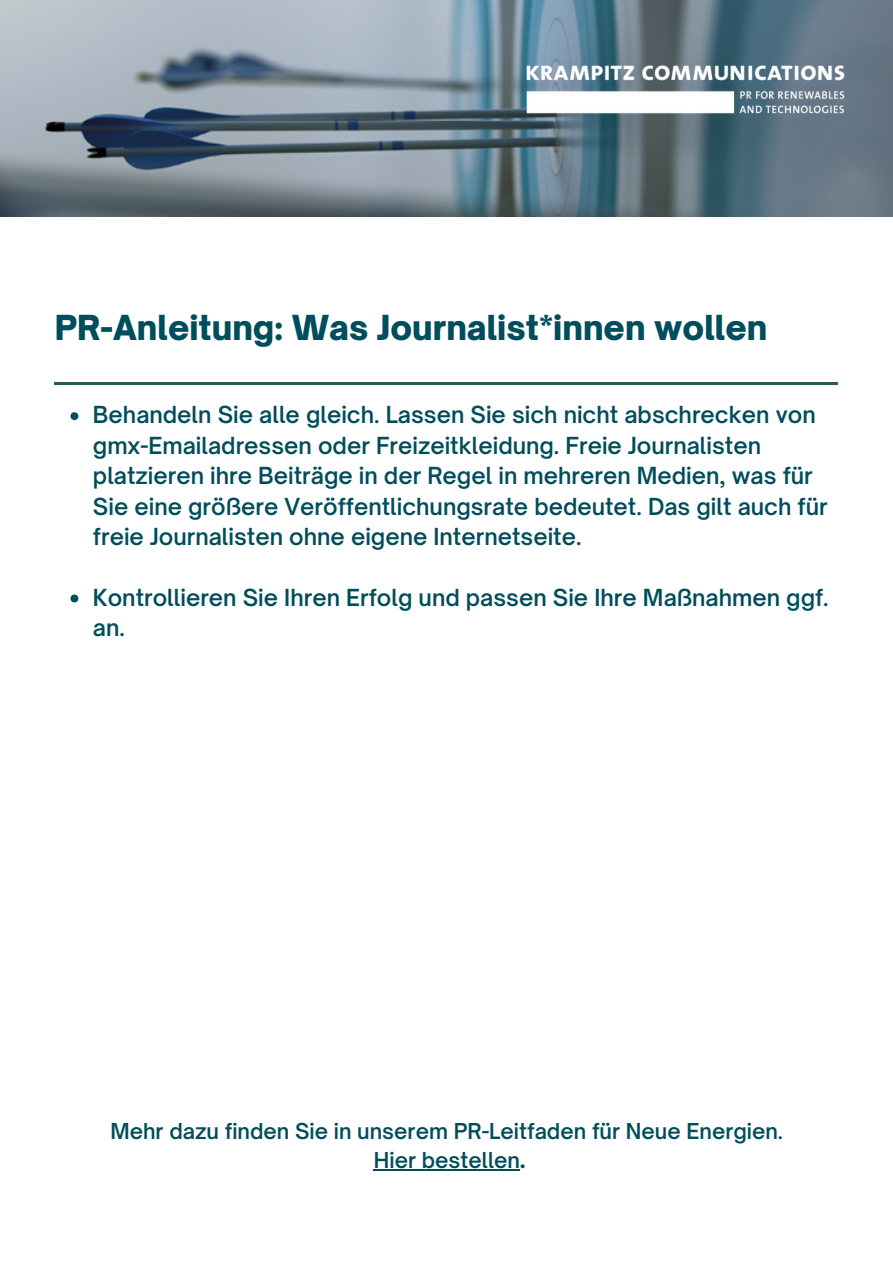
<style>
.page{position:relative;width:893px;height:1264px;background:#fff}
.page>*{position:absolute;margin:0;border:0;box-sizing:border-box;transform-origin:0 0}
.t1{font:900 33px "Open Sauce One";color:#004d5b}
.t2{font:600 22.5px/30.3px "Open Sauce One";color:#004d5b}
.t3{font:600 21px/29.2px "Open Sauce One";color:#004d5b;text-align:center}
.s1{font-weight:900}
</style>
<div class="page">
<hr style="left:55px;top:382px;width:783px;height:2px;background:#266041">
<img style="left:0;top:0;width:892px;height:216px">
<img style="left:505px;top:44px;width:360px;height:90px">
<svg style="left:70px;top:412px;width:8px;height:8px"></svg>
<svg style="left:70px;top:594px;width:8px;height:8px"></svg>
<hr style="left:374px;top:1169px;width:146px;height:1px;background:#004d5b">
<h1 class="t1" style="left:55px;top:307px;width:714px">PR-Anleitung: Was Journalist*innen wollen</h1>
<p class="t2" style="left:93px;top:400px;width:736px">Behandeln Sie alle gleich. Lassen Sie sich nicht abschrecken von gmx-Emailadressen oder Freizeitkleidung. Freie Journalisten platzieren ihre Beiträge in der Regel in mehreren Medien, was für Sie eine größere Veröffentlichungsrate bedeutet. Das gilt auch für freie Journalisten ohne eigene Internetseite.</p>
<p class="t2" style="left:93px;top:582px;width:737px">Kontrollieren Sie Ihren Erfolg und passen Sie Ihre Maßnahmen ggf. an.</p>
<h2 class="t3" style="left:110px;top:1116px;width:674px">Mehr dazu finden Sie in unserem PR-Leitfaden für Neue Energien.<br>Hier bestellen<span class="s1">.</span></h2>
</div>
